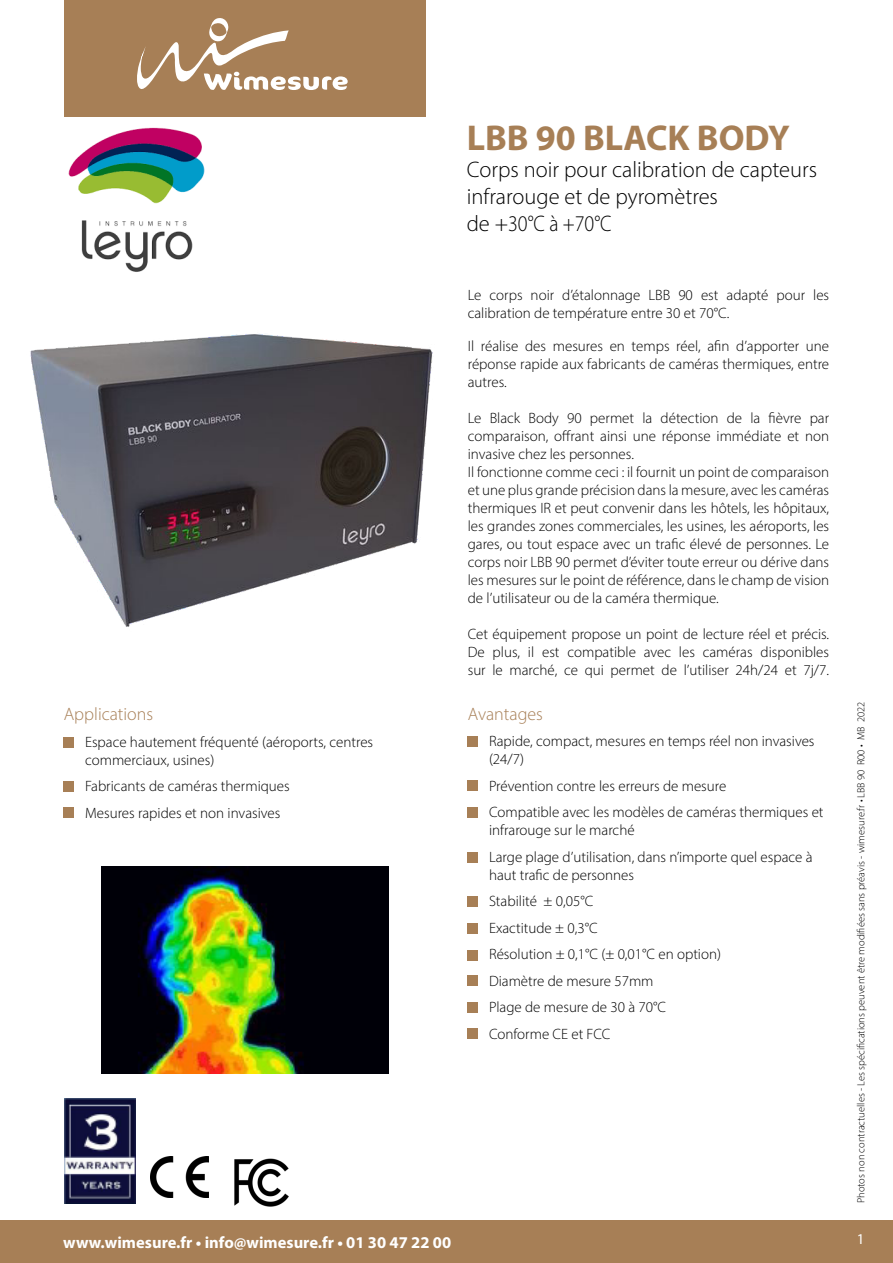
<style>
.page{position:relative;width:893px;height:1263px;background:#fff}
.page>*{position:absolute;margin:0;border:0;box-sizing:border-box;transform-origin:0 0}
.t1{font:700 36px "Myriad Pro";color:#a77f56}
.t2{font:300 22.5px/27px "Myriad Pro";color:#000}
.t3{font:300 18px "Myriad Pro";color:#a77f56}
.t4{font:700 16.5px "Myriad Pro";color:#fff}
.t5{font:300 15px/18px "Myriad Pro";color:#000}
.t6{font:15px "Myriad Pro";color:#fff}
.t7{font:300 10.5px "Myriad Pro";color:#000}
</style>
<div class="page">
<div style="left:0;top:1220px;width:893px;height:43px;background:#a77f56"></div>
<img style="left:30px;top:334px;width:403px;height:293px">
<img style="left:68px;top:127px;width:136px;height:145px">
<div style="left:64px;top:0;width:361px;height:117px;background:#a77f56"></div>
<svg style="left:137px;top:18px;width:211px;height:72px"></svg>
<img style="left:64px;top:1098px;width:72px;height:105px">
<img style="left:151px;top:1157px;width:57px;height:41px">
<div style="left:64px;top:737px;width:10px;height:10px;background:#a77f56"></div>
<div style="left:64px;top:782px;width:10px;height:10px;background:#a77f56"></div>
<div style="left:64px;top:807px;width:10px;height:10px;background:#a77f56"></div>
<div style="left:468px;top:736px;width:10px;height:10px;background:#a77f56"></div>
<div style="left:468px;top:896px;width:10px;height:10px;background:#a77f56"></div>
<div style="left:468px;top:976px;width:10px;height:10px;background:#a77f56"></div>
<div style="left:468px;top:781px;width:10px;height:10px;background:#a77f56"></div>
<div style="left:468px;top:852px;width:10px;height:10px;background:#a77f56"></div>
<div style="left:468px;top:1002px;width:10px;height:11px;background:#a77f56"></div>
<div style="left:468px;top:808px;width:10px;height:10px;background:#a77f56"></div>
<div style="left:468px;top:924px;width:10px;height:10px;background:#a77f56"></div>
<img style="left:101px;top:866px;width:288px;height:208px">
<img style="left:234px;top:1158px;width:55px;height:49px">
<div style="left:468px;top:951px;width:10px;height:10px;background:#a77f56"></div>
<div style="left:468px;top:1029px;width:10px;height:10px;background:#a77f56"></div>
<p class="t3" style="left:64px;top:703px;width:91px">Applications</p>
<p class="t5" style="left:85px;top:732px;width:290px">Espace hautement fréquenté (aéroports, centres commerciaux, usines)</p>
<p class="t5" style="left:85px;top:773px;width:206px;line-height:26.5px">Fabricants de caméras thermiques<br>Mesures rapides et non invasives</p>
<h1 class="t1" style="left:467px;top:115px;width:325px">LBB 90 BLACK BODY</h1>
<h2 class="t2" style="left:467px;top:156px;width:352px">Corps noir pour calibration de capteurs infrarouge et de pyromètres<br>de +30°C à +70°C</h2>
<p class="t5" style="left:468px;top:286px;width:363px">Le corps noir d’étalonnage LBB 90 est adapté pour les calibration de température entre 30 et 70°C.</p>
<p class="t5" style="left:468px;top:337px;width:363px;text-align:justify">Il réalise des mesures en temps réel, afin d’apporter une réponse rapide aux fabricants de caméras thermiques, entre autres.</p>
<p class="t5" style="left:468px;top:409px;width:363px">Le Black Body 90 permet la détection de la fièvre par comparaison, offrant ainsi une réponse immédiate et non invasive chez les personnes.<br>Il fonctionne comme ceci : il fournit un point de comparaison et une plus grande précision dans la mesure, avec les caméras thermiques IR et peut convenir dans les hôtels, les hôpitaux, les grandes zones commerciales, les usines, les aéroports, les gares, ou tout espace avec un trafic élevé de personnes. Le corps noir LBB 90 permet d’éviter toute erreur ou dérive dans les mesures sur le point de référence, dans le champ de vision de l’utilisateur ou de la caméra thermique.</p>
<p class="t5" style="left:468px;top:625px;width:363px;text-align:justify">Cet équipement propose un point de lecture réel et précis.<br>De plus, il est compatible avec les caméras disponibles sur le marché, ce qui permet de l’utiliser 24h/24 et 7j/7.</p>
<p class="t3" style="left:468px;top:703px;width:77px">Avantages</p>
<p class="t5" style="left:489px;top:732px;width:327px">Rapide, compact, mesures en temps réel non invasives (24/7)</p>
<p class="t5" style="left:489px;top:772px;width:336px;line-height:26.5px">Prévention contre les erreurs de mesure<br>Compatible avec les modèles de caméras thermiques et</p>
<p class="t5" style="left:489px;top:817px;width:325px;line-height:26.5px">infrarouge sur le marché<br>Large plage d’utilisation, dans n’importe quel espace à</p>
<p class="t5" style="left:489px;top:861px;width:234px;line-height:26.5px">haut trafic de personnes<br>Stabilité ± 0,05°C<br>Exactitude ± 0,3°C<br>Résolution ± 0,1°C (± 0,01°C en option)<br>Diamètre de mesure 57mm<br>Plage de mesure de 30 à 70°C<br>Conforme CE et FCC</p>
<p class="t4" style="left:63px;top:1231px;width:389px">www.wimesure.fr • info@wimesure.fr • 01 30 47 22 00</p>
<p class="t7" style="left:855px;top:1203px;width:503px;rotate:-90deg">Photos non contractuelles - Les spécifications peuvent être modifiées sans préavis - wimesure.fr • LBB 90 R00 • MB 2022</p>
<p class="t6" style="left:857px;top:1230px;width:9px">1</p>
</div>
